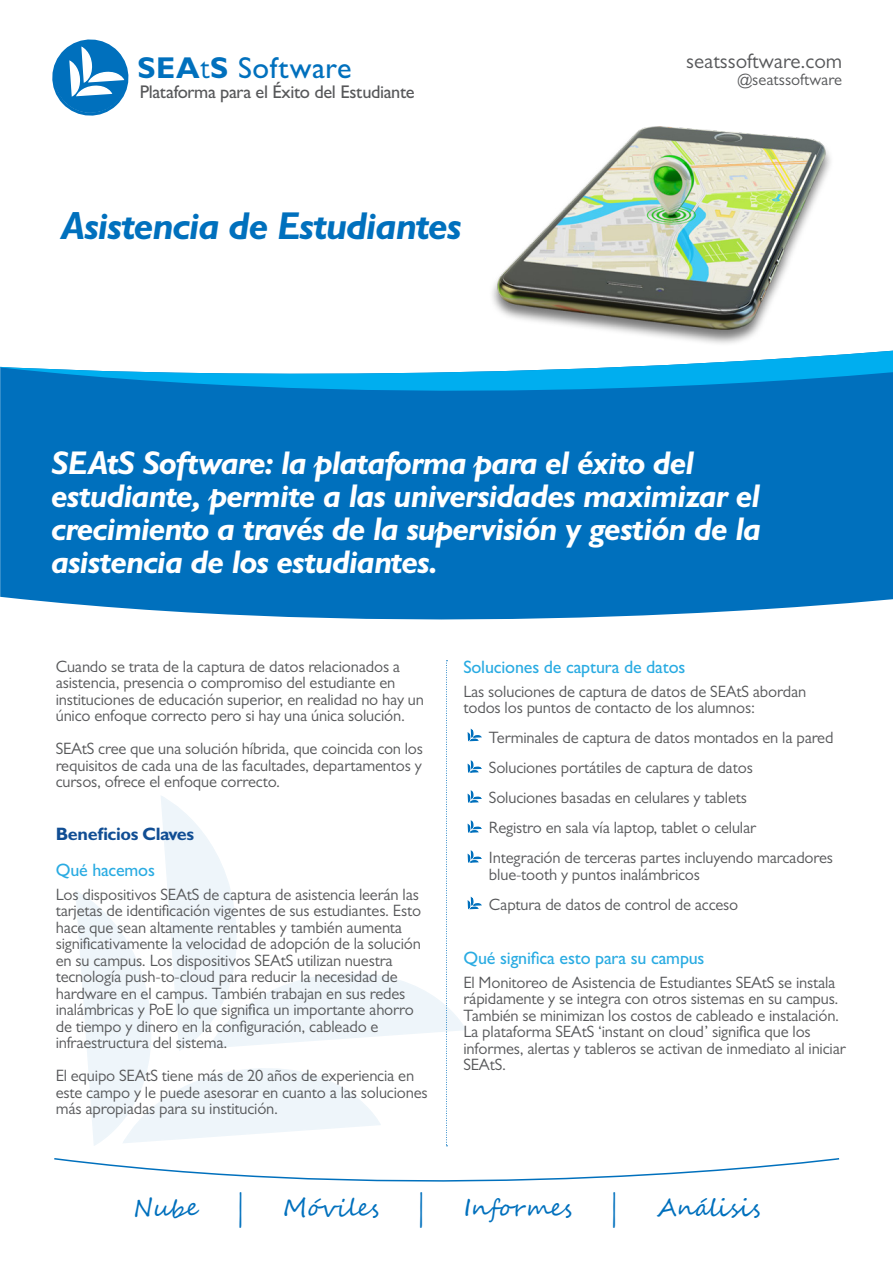
<style>
.page{position:relative;width:893px;height:1263px;background:#fff}
.page>*{position:absolute;margin:0;border:0;box-sizing:border-box;transform-origin:0 0}
.t1{font:italic 700 39px "Gill Sans MT Pro";letter-spacing:-.025em;color:#0070bd}
.t2{font:italic 700 33px/33px "Gill Sans MT Pro";letter-spacing:-.025em;color:#fff}
.t3{font:500 30.15px "Gill Sans MT Pro";letter-spacing:.02em;color:#0070bd}
.t4{font:24px "Segoe Script";color:#0070bd}
.t5{font:21px "Gill Sans MT Pro";color:#57585a}
.t6{font:500 18.45px "Gill Sans MT Pro";letter-spacing:-.02em;color:#57585a}
.t7{font:500 18px "Gill Sans MT Pro";letter-spacing:-.01em;color:#29abe2}
.t8{font:700 18px "Gill Sans MT Pro";letter-spacing:-.025em;color:#114e94}
.t9{font:16.5px/16.5px "Gill Sans MT Pro";letter-spacing:-.01em;color:#57585a}
.s1{font-weight:700}
.s2{font-weight:400}
</style>
<div class="page">
<img style="left:492px;top:126px;width:339px;height:218px">
<div style="left:0;top:417px;width:893px;height:203px;background:#0070bd"></div>
<svg style="left:0;top:351px;width:893px;height:66px"></svg>
<svg style="left:54px;top:1158px;width:786px;height:24px"></svg>
<svg style="left:52px;top:39px;width:77px;height:77px"></svg>
<svg style="left:75px;top:660px;width:407px;height:487px"></svg>
<p class="t3" style="left:137px;top:49px;width:216px"><span class="s1">SEA</span><span class="s2">t</span><span class="s1">S</span> Software</p>
<p class="t5" style="left:686px;top:49px;width:158px">seatssoftware.com</p>
<p class="t9" style="left:737px;top:71px;width:106px">@seatssoftware</p>
<p class="t6" style="left:140px;top:80px;width:277px">Plataforma para el Éxito del Estudiante</p>
<p class="t1" style="left:61px;top:202px;width:402px">Asistencia de Estudiantes</p>
<p class="t2" style="left:51px;top:446px;width:711px">SEAtS Software: la plataforma para el éxito del estudiante, permite a las universidades maximizar el crecimiento a través de la supervisión y gestión de la asistencia de los estudiantes.</p>
<p class="t9" style="left:56px;top:658px;width:370px">Cuando se trata de la captura de datos relacionados a asistencia, presencia o compromiso del estudiante en instituciones de educación superior, en realidad no hay un único enfoque correcto pero si hay una única solución.</p>
<p class="t9" style="left:56px;top:740px;width:369px;text-align:justify">SEAtS cree que una solución híbrida, que coincida con los requisitos de cada una de las facultades, departamentos y cursos, ofrece el enfoque correcto.</p>
<p class="t8" style="left:56px;top:822px;width:140px">Beneficios Claves</p>
<p class="t7" style="left:56px;top:859px;width:101px">Qué hacemos</p>
<p class="t9" style="left:56px;top:886px;width:367px">Los dispositivos SEAtS de captura de asistencia leerán las tarjetas de identificación vigentes de sus estudiantes. Esto hace que sean altamente rentables y también aumenta significativamente la velocidad de adopción de la solución en su campus. Los dispositivos SEAtS utilizan nuestra tecnología push-to-cloud para reducir la necesidad de hardware en el campus. También trabajan en sus redes inalámbricas y PoE lo que significa un importante ahorro de tiempo y dinero en la configuración, cableado e infraestructura del sistema.</p>
<p class="t9" style="left:56px;top:1067px;width:373px">El equipo SEAtS tiene más de 20 años de experiencia en este campo y le puede asesorar en cuanto a las soluciones más apropiadas para su institución.</p>
<p class="t7" style="left:463px;top:656px;width:223px">Soluciones de captura de datos</p>
<p class="t9" style="left:463px;top:683px;width:344px">Las soluciones de captura de datos de SEAtS abordan todos los puntos de contacto de los alumnos:</p>
<p class="t9" style="left:489px;top:729px;width:346px">Terminales de captura de datos montados en la pared</p>
<p class="t9" style="left:489px;top:759px;width:265px">Soluciones portátiles de captura de datos</p>
<p class="t9" style="left:489px;top:789px;width:259px">Soluciones basadas en celulares y tablets</p>
<p class="t9" style="left:489px;top:819px;width:269px">Registro en sala vía laptop, tablet o celular</p>
<p class="t9" style="left:489px;top:849px;width:346px">Integración de terceras partes incluyendo marcadores blue-tooth y puntos inalámbricos</p>
<p class="t9" style="left:489px;top:896px;width:251px">Captura de datos de control de acceso</p>
<p class="t7" style="left:463px;top:947px;width:243px">Qué significa esto para su campus</p>
<p class="t9" style="left:463px;top:974px;width:384px">El Monitoreo de Asistencia de Estudiantes SEAtS se instala rápidamente y se integra con otros sistemas en su campus.<br>También se minimizan los costos de cableado e instalación.<br>La plataforma SEAtS ‘instant on cloud’ significa que los informes, alertas y tableros se activan de inmediato al iniciar SEAtS.</p>
<p class="t4" style="left:133px;top:1188px;width:67px">Nube</p>
<p class="t4" style="left:237px;top:1188px;width:9px">|</p>
<p class="t4" style="left:283px;top:1188px;width:98px">Móviles</p>
<p class="t4" style="left:418px;top:1188px;width:9px">|</p>
<p class="t4" style="left:464px;top:1188px;width:110px">Informes</p>
<p class="t4" style="left:611px;top:1188px;width:9px">|</p>
<p class="t4" style="left:657px;top:1188px;width:105px">Análisis</p>
</div>
